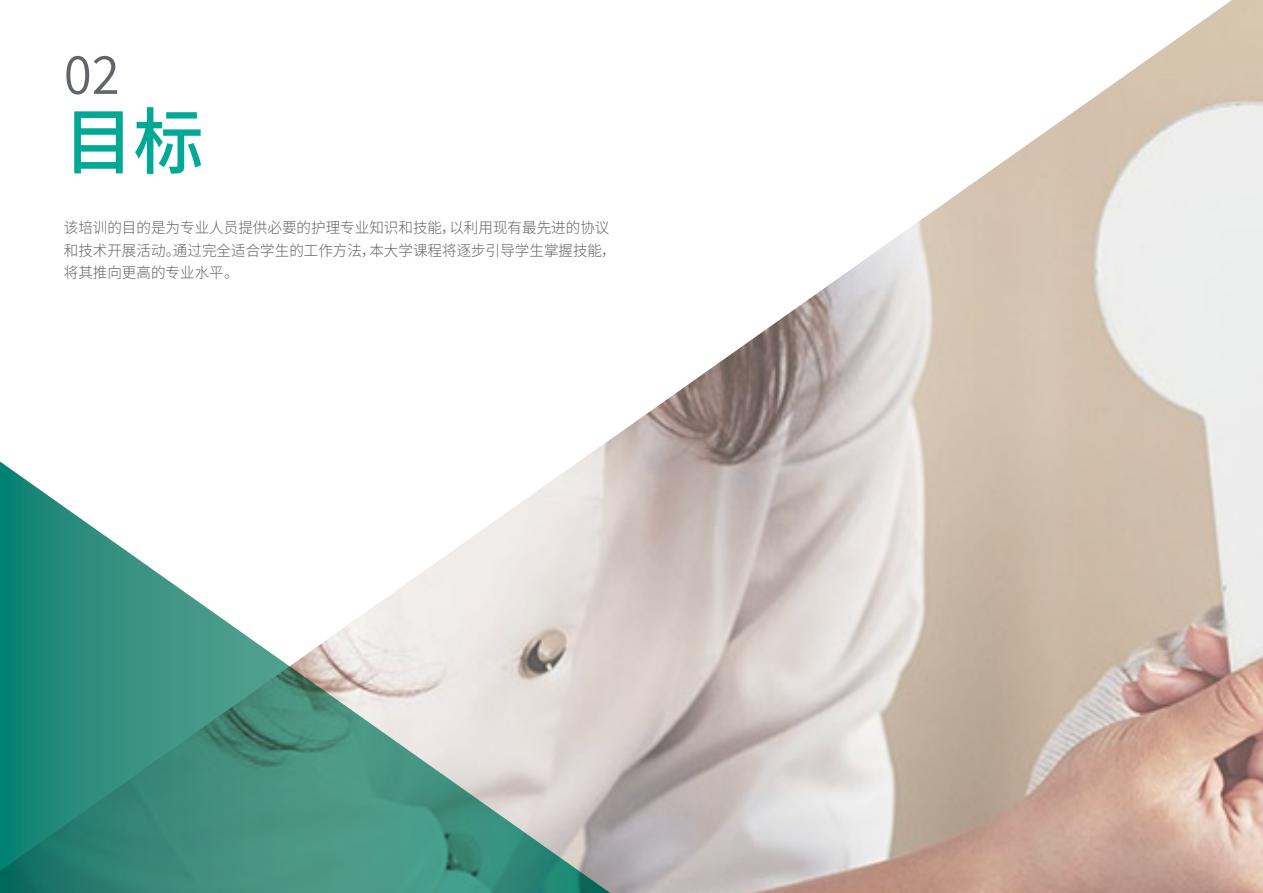
<style>
.page{position:relative;width:1263px;height:893px;background:#fff}
.page>*{position:absolute;margin:0;border:0;box-sizing:border-box;transform-origin:0 0}
.t1{font:500 72px "Source Han Sans CN";color:#00a996}
.t2{font:52.5px "Source Han Sans CN";color:#61646a}
.t3{font:300 15px/22.5px "Source Han Sans CN";color:#61646a}
</style>
<div class="page">
<img style="left:601px;top:0;width:662px;height:893px">
<svg style="left:0;top:446px;width:640px;height:447px"></svg>
<h2 class="t2" style="left:64px;top:45px;width:57px">02</h2>
<h1 class="t1" style="left:64px;top:101px;width:141px">目标</h1>
<p class="t3" style="left:64px;top:217px;width:553px">该培训的目的是为专业人员提供必要的护理专业知识和技能，以利用现有最先进的协议和技术开展活动。通过完全适合学生的工作方法，本大学课程将逐步引导学生掌握技能，将其推向更高的专业水平。</p>
</div>
